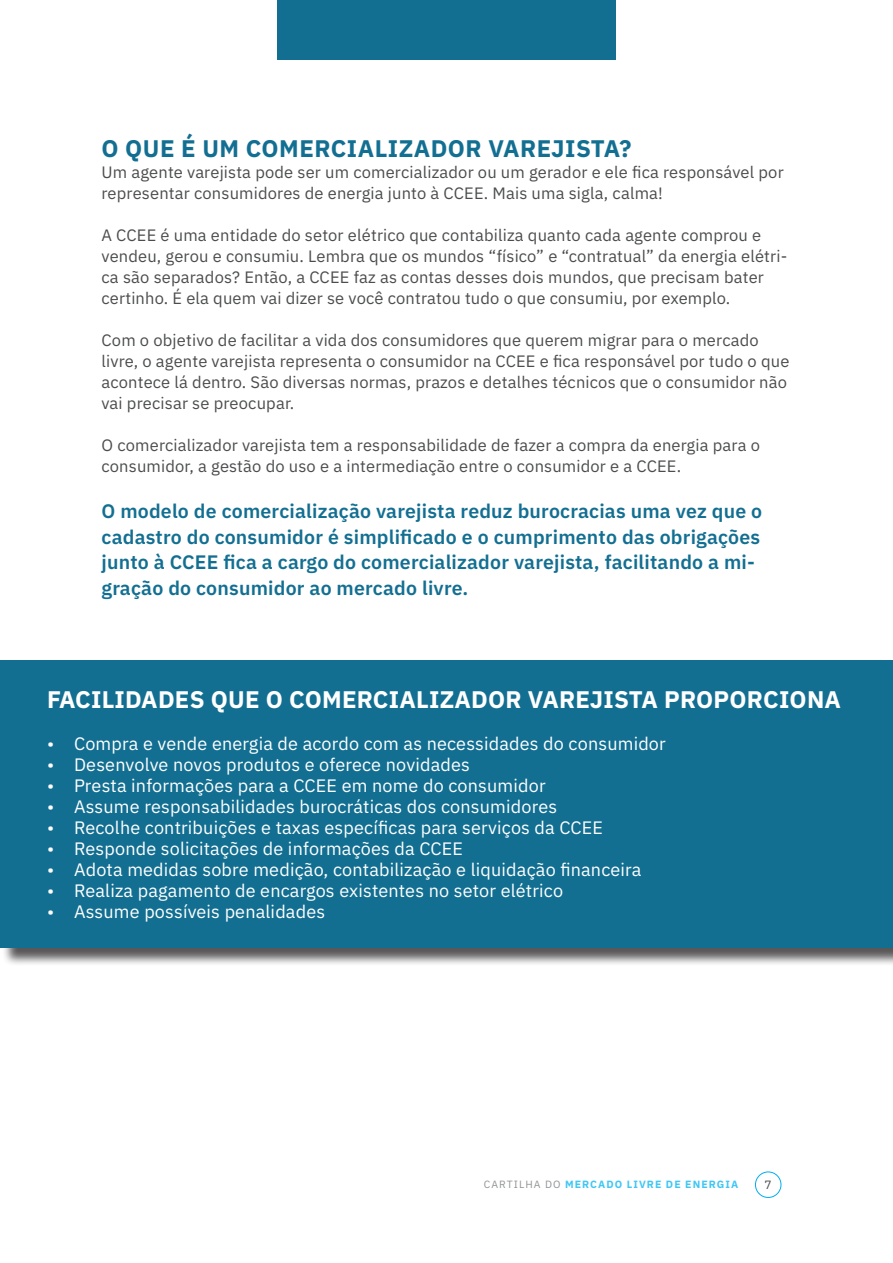
<style>
.page{position:relative;width:893px;height:1263px;background:#fff}
.page>*{position:absolute;margin:0;border:0;box-sizing:border-box;transform-origin:0 0}
.t1{font:700 24px "IBM Plex Sans";letter-spacing:.01em;color:#fff}
.t2{font:700 24px "IBM Plex Sans";letter-spacing:.02em;color:#136f92}
.t3{font:600 19.5px/25.5px "IBM Plex Sans";letter-spacing:.01em;color:#136f92}
.t4{font:18px "IBM Plex Sans";letter-spacing:.01em;color:#fff}
.t5{font:16.5px/21px "IBM Plex Sans";letter-spacing:.01em;color:#4b4c4d}
.t6{font:12px "IBM Plex Sans";color:#4b4c4d}
.t7{font:700 10.5px "IBM Plex Sans";letter-spacing:.1em;color:#40c7f4}
.s1{font-weight:400;color:#919396}
</style>
<div class="page">
<div style="left:755px;top:1171px;width:26px;height:27px;border:1px solid #00aeef;border-radius:50%"></div>
<div style="left:2px;top:662px;width:891px;height:304px;background:#231f20;opacity:.75"></div>
<div style="left:0;top:660px;width:893px;height:287px;background:#136f92"></div>
<div style="left:277px;top:0;width:339px;height:60px;background:#136f92"></div>
<h1 class="t2" style="left:102px;top:129px;width:532px">O QUE É UM COMERCIALIZADOR VAREJISTA?</h1>
<p class="t5" style="left:102px;top:160px;width:684px">Um agente varejista pode ser um comercializador ou um gerador e ele fica responsável por representar consumidores de energia junto à CCEE. Mais uma sigla, calma!</p>
<p class="t5" style="left:102px;top:223px;width:687px">A CCEE é uma entidade do setor elétrico que contabiliza quanto cada agente comprou e vendeu, gerou e consumiu. Lembra que os mundos “físico” e “contratual” da energia elétri&shy;ca são separados? Então, a CCEE faz as contas desses dois mundos, que precisam bater certinho. É ela quem vai dizer se você contratou tudo o que consumiu, por exemplo.</p>
<p class="t5" style="left:102px;top:328px;width:689px">Com o objetivo de facilitar a vida dos consumidores que querem migrar para o mercado livre, o agente varejista representa o consumidor na CCEE e fica responsável por tudo o que acontece lá dentro. São diversas normas, prazos e detalhes técnicos que o consumidor não vai precisar se preocupar.</p>
<p class="t5" style="left:102px;top:433px;width:660px">O comercializador varejista tem a responsabilidade de fazer a compra da energia para o consumidor, a gestão do uso e a intermediação entre o consumidor e a CCEE.</p>
<p class="t3" style="left:102px;top:497px;width:662px">O modelo de comercialização varejista reduz burocracias uma vez que o cadastro do consumidor é simplificado e o cumprimento das obrigações junto à CCEE fica a cargo do comercializador varejista, facilitando a mi&shy;gração do consumidor ao mercado livre.</p>
<h1 class="t1" style="left:47px;top:680px;width:795px">FACILIDADES QUE O COMERCIALIZADOR VAREJISTA PROPORCIONA</h1>
<p class="t4" style="left:47px;top:729px;width:620px">• Compra e vende energia de acordo com as necessidades do consumidor</p>
<p class="t4" style="left:47px;top:750px;width:424px">• Desenvolve novos produtos e oferece novidades</p>
<p class="t4" style="left:47px;top:771px;width:500px">• Presta informações para a CCEE em nome do consumidor</p>
<p class="t4" style="left:47px;top:792px;width:512px">• Assume responsabilidades burocráticas dos consumidores</p>
<p class="t4" style="left:47px;top:813px;width:558px">• Recolhe contribuições e taxas específicas para serviços da CCEE</p>
<p class="t4" style="left:47px;top:834px;width:417px">• Responde solicitações de informações da CCEE</p>
<p class="t4" style="left:47px;top:855px;width:596px">• Adota medidas sobre medição, contabilização e liquidação financeira</p>
<p class="t4" style="left:47px;top:876px;width:518px">• Realiza pagamento de encargos existentes no setor elétrico</p>
<p class="t4" style="left:47px;top:897px;width:280px">• Assume possíveis penalidades</p>
<p class="t7" style="left:484px;top:1176px;width:256px"><span class="s1">CARTILHA DO</span> MERCADO LIVRE DE ENERGIA</p>
<p class="t6" style="left:765px;top:1175px;width:9px">7</p>
</div>
